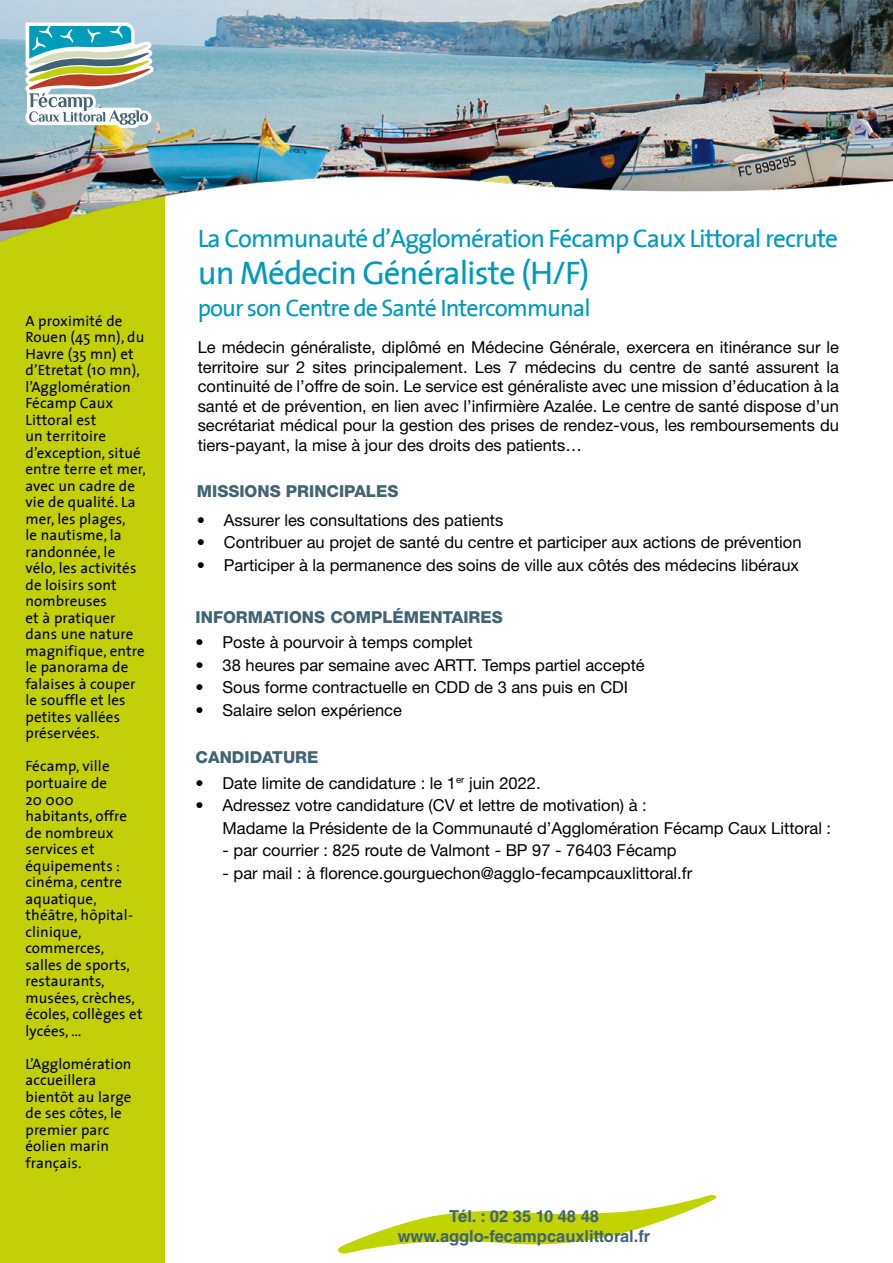
<style>
.page{position:relative;width:893px;height:1263px;background:#fff}
.page>*{position:absolute;margin:0;border:0;box-sizing:border-box;transform-origin:0 0}
.t1{font:33px "The Sans";letter-spacing:-.03em;color:#009bba}
.t2{font:25.5px "The Sans";letter-spacing:-.04em;color:#009bba}
.t3{font:24px "The Sans";letter-spacing:-.04em;color:#009bba}
.t4{font:16.5px/19.5px "Helvetica Neue LT Std";color:#000}
.t5{font:800 16.5px "Helvetica Neue LT Std";color:#416473}
.t6{font:700 16.5px/19.8px "Helvetica LT Std";color:#416473;text-align:center}
.t7{font:15px/16.5px "The Sans";letter-spacing:.01em;color:#000}
</style>
<div class="page">
<div style="left:0;top:196px;width:165px;height:1067px;background:#c2d00a"></div>
<img style="left:0;top:0;width:893px;height:242px">
<svg style="left:26px;top:23px;width:128px;height:105px"></svg>
<svg style="left:338px;top:1195px;width:378px;height:59px"></svg>
<p class="t7" style="left:26px;top:312px;width:122px">A proximité de<br>Rouen (45 mn), du<br>Havre (35 mn) et d’Etretat (10 mn), l’Agglomération<br>Fécamp Caux<br>Littoral est<br>un territoire d’exception, situé entre terre et mer, avec un cadre de vie de qualité. La mer, les plages,<br>le nautisme, la randonnée, le vélo, les activités de loisirs sont nombreuses<br>et à pratiquer dans une nature magnifique, entre le panorama de falaises à couper le souffle et les petites vallées préservées.</p>
<p class="t7" style="left:26px;top:758px;width:119px">Fécamp, ville portuaire de<br>20 000 habitants, offre de nombreux services et équipements : cinéma, centre aquatique, théâtre, hôpital&shy;clinique, commerces, salles de sports, restaurants, musées, crèches, écoles, collèges et lycées, …</p>
<p class="t7" style="left:26px;top:1055px;width:108px">L’Agglomération accueillera bientôt au large de ses côtes, le premier parc éolien marin français.</p>
<h2 class="t2" style="left:198px;top:217px;width:642px">La Communauté d’Agglomération Fécamp Caux Littoral recrute</h2>
<h1 class="t1" style="left:198px;top:245px;width:393px">un Médecin Généraliste (H/F)</h1>
<h3 class="t3" style="left:198px;top:287px;width:394px">pour son Centre de Santé Intercommunal</h3>
<p class="t4" style="left:198px;top:337px;width:643px;text-align:justify">Le médecin généraliste, diplômé en Médecine Générale, exercera en itinérance sur le territoire sur 2 sites principalement. Les 7 médecins du centre de santé assurent la continuité de l’offre de soin. Le service est généraliste avec une mission d’éducation à la santé et de prévention, en lien avec l’infirmière Azalée. Le centre de santé dispose d’un secrétariat médical pour la gestion des prises de rendez-vous, les remboursements du tiers-payant, la mise à jour des droits des patients…</p>
<p class="t5" style="left:197px;top:482px;width:203px">MISSIONS PRINCIPALES</p>
<p class="t4" style="left:197px;top:510px;width:308px">• Assurer les consultations des patients</p>
<p class="t4" style="left:197px;top:532px;width:606px">• Contribuer au projet de santé du centre et participer aux actions de prévention</p>
<p class="t4" style="left:197px;top:555px;width:604px">• Participer à la permanence des soins de ville aux côtés des médecins libéraux</p>
<p class="t5" style="left:196px;top:607px;width:309px">INFORMATIONS COMPLÉMENTAIRES</p>
<p class="t4" style="left:196px;top:632px;width:279px">• Poste à pourvoir à temps complet</p>
<p class="t4" style="left:196px;top:655px;width:451px">• 38 heures par semaine avec ARTT. Temps partiel accepté</p>
<p class="t4" style="left:196px;top:677px;width:434px">• Sous forme contractuelle en CDD de 3 ans puis en CDI</p>
<p class="t4" style="left:196px;top:700px;width:208px">• Salaire selon expérience</p>
<p class="t5" style="left:196px;top:748px;width:124px">CANDIDATURE</p>
<p class="t4" style="left:196px;top:773px;width:347px">• Date limite de candidature : le 1<sup>er</sup> juin 2022.</p>
<p class="t4" style="left:223px;top:794px;width:610px;line-height:22.5px;text-indent:-27px">• Adressez votre candidature (CV et lettre de motivation) à :<br>Madame la Présidente de la Communauté d’Agglomération Fécamp Caux Littoral :</p>
<p class="t4" style="left:223px;top:840px;width:455px">- par courrier : 825 route de Valmont - BP 97 - 76403 Fécamp</p>
<p class="t4" style="left:223px;top:863px;width:471px">- par mail : à florence.gourguechon@agglo-fecampcauxlittoral.fr</p>
<p class="t6" style="left:398px;top:1206px;width:254px">Tél. : 02 35 10 48 48 www.agglo-fecampcauxlittoral.fr</p>
</div>
